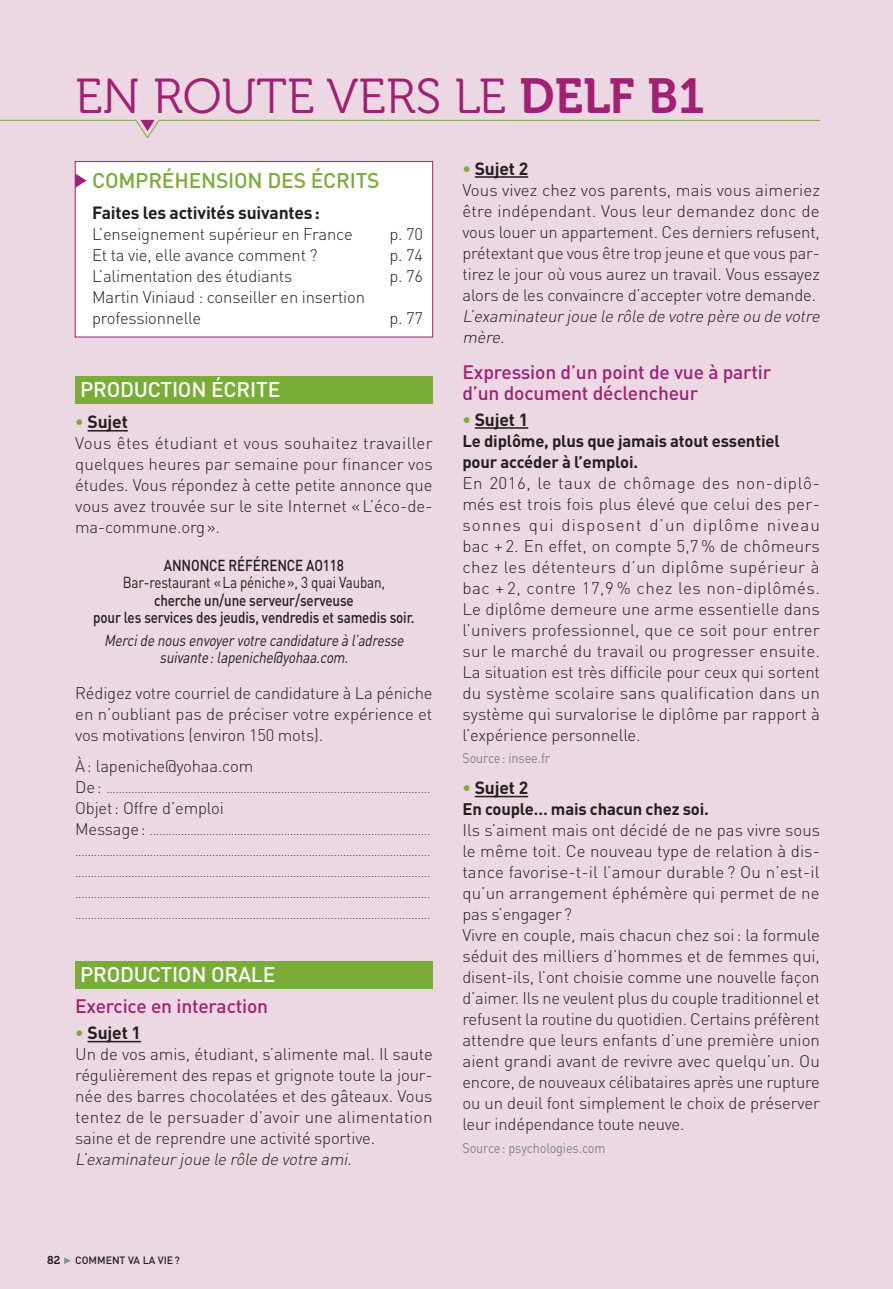
<style>
.page{position:relative;width:893px;height:1289px;background:#fff}
.page>*{position:absolute;margin:0;border:0;box-sizing:border-box;transform-origin:0 0}
.t1{font:49px "Museo 300";color:#a31f74}
.t2{font:500 21px "DIN";letter-spacing:-.01em;color:#fff}
.t3{font:500 21px "DIN";letter-spacing:-.01em;color:#79ad36}
.t4{font:500 19.25px/21px "DIN";letter-spacing:-.01em;color:#a31f74}
.t5{font:700 17.5px "DIN";letter-spacing:-.01em;color:#231f20}
.t6{font:300 16.62px/21px "DIN";letter-spacing:-.01em;color:#231f20;text-align:justify}
.t7{font:700 16.62px/21px "DIN";letter-spacing:-.01em;color:#231f20}
.t8{font:italic 300 16.62px/21px "DIN";color:#231f20}
.t9{font:500 15.75px/17.5px "DIN";letter-spacing:-.01em;color:#231f20;text-align:center;scale:.85 1}
.t10{font:italic 15.75px/17.5px "DIN";color:#231f20;text-align:center;scale:.85 1}
.t11{font:15.75px "DIN";letter-spacing:-.01em;color:#231f20;scale:.85 1}
.t12{font:14px "DIN";letter-spacing:-.01em;color:#808285;scale:.9 1}
.t13{font:300 12.25px/21px "DIN";color:#231f20;text-align:justify}
.t14{font:11.38px "Museo 700";color:#231f20}
.t15{font:500 10.5px "DIN";color:#231f20}
.s1{font-family:"Museo 700"}
.s2{color:#79ad36}
.s3{font-size:16.62px}
</style>
<div class="page">
<div style="left:0;top:0;width:892px;height:1288px;background:#ebd8e2"></div>
<hr style="left:87px;top:430px;width:41px;height:1px;background:#231f20">
<hr style="left:87px;top:1040px;width:54px;height:2px;background:#231f20">
<div style="left:75px;top:376px;width:357px;height:28px;background:#79ad36"></div>
<div style="left:75px;top:961px;width:357px;height:28px;background:#79ad36"></div>
<hr style="left:474px;top:176px;width:54px;height:2px;background:#231f20">
<hr style="left:474px;top:427px;width:54px;height:2px;background:#231f20">
<hr style="left:474px;top:795px;width:54px;height:2px;background:#231f20">
<svg style="left:0;top:119px;width:820px;height:20px"></svg>
<svg style="left:64px;top:1257px;width:7px;height:6px"></svg>
<div style="left:75px;top:161px;width:358px;height:176px;background:#fff;border:1px solid #a31f74"></div>
<svg style="left:75px;top:173px;width:12px;height:15px"></svg>
<h1 class="t1" style="left:75px;top:70px;width:630px">EN ROUTE VERS LE <span class="s1">DELF B1</span></h1>
<p class="t3" style="left:92px;top:167px;width:289px">COMPRÉHENSION DES ÉCRITS</p>
<p class="t5" style="left:92px;top:201px;width:229px">Faites les activités suivantes:</p>
<p class="t6" style="left:92px;top:223px;width:262px">L’enseignement supérieur en France</p>
<p class="t6" style="left:389px;top:223px;width:35px">p. 70</p>
<p class="t6" style="left:92px;top:244px;width:227px">Et ta vie, elle avance comment ?</p>
<p class="t6" style="left:389px;top:244px;width:35px">p. 74</p>
<p class="t6" style="left:92px;top:265px;width:202px">L’alimentation des étudiants</p>
<p class="t6" style="left:389px;top:265px;width:35px">p. 76</p>
<p class="t6" style="left:92px;top:286px;width:274px">Martin Viniaud : conseiller en insertion professionnelle</p>
<p class="t6" style="left:389px;top:307px;width:35px">p. 77</p>
<p class="t2" style="left:80px;top:376px;width:202px">PRODUCTION ÉCRITE</p>
<p class="t5" style="left:75px;top:410px;width:54px"><span class="s2">•</span> Sujet</p>
<p class="t6" style="left:75px;top:433px;width:359px">Vous êtes étudiant et vous souhaitez travailler quelques heures par semaine pour financer vos études. Vous répondez à cette petite annonce que vous avez trouvée sur le site Internet «L’éco-de&shy;ma-commune.org».</p>
<p class="t9" style="left:164px;top:556px;width:213px">ANNONCE RÉFÉRENCE AO118</p>
<p class="t11" style="left:123px;top:573px;width:310px">Bar-restaurant « La péniche », 3 quai Vauban,</p>
<p class="t9" style="left:93px;top:591px;width:379px">cherche un/une serveur/serveuse<br>pour les services des jeudis, vendredis et samedis soir.</p>
<p class="t10" style="left:104px;top:631px;width:358px">Merci de nous envoyer votre candidature à l’adresse suivante : lapeniche@yohaa.com.</p>
<p class="t6" style="left:75px;top:682px;width:359px">Rédigez votre courriel de candidature à La péniche en n’oubliant pas de préciser votre expérience et vos motivations (environ 150 mots).</p>
<p class="t6" style="left:75px;top:755px;width:179px">À: lapeniche@yohaa.com</p>
<p class="t13" style="left:75px;top:778px;width:356px"><span class="s3">De:</span> ........................................................................................................</p>
<p class="t6" style="left:75px;top:797px;width:150px">Objet: Offre d’emploi</p>
<p class="t13" style="left:75px;top:820px;width:356px"><span class="s3">Message:</span> .......................................................................................... .................................................................................................................. .................................................................................................................. .................................................................................................................. ..................................................................................................................</p>
<p class="t2" style="left:80px;top:961px;width:197px">PRODUCTION ORALE</p>
<p class="t4" style="left:75px;top:995px;width:194px">Exercice en interaction</p>
<p class="t5" style="left:75px;top:1021px;width:67px"><span class="s2">•</span> Sujet 1</p>
<p class="t6" style="left:75px;top:1043px;width:359px">Un de vos amis, étudiant, s’alimente mal. Il saute régulièrement des repas et grignote toute la jour&shy;née des barres chocolatées et des gâteaux. Vous tentez de le persuader d’avoir une alimentation saine et de reprendre une activité sportive.</p>
<p class="t8" style="left:75px;top:1148px;width:282px">L’examinateurjoue le rôle de votre ami.</p>
<p class="t5" style="left:462px;top:157px;width:67px"><span class="s2">•</span> Sujet 2</p>
<p class="t6" style="left:462px;top:179px;width:359px">Vous vivez chez vos parents, mais vous aimeriez être indépendant. Vous leur demandez donc de vous louer un appartement. Ces derniers refusent, prétextant que vous être trop jeune et que vous par&shy;tirez le jour où vous aurez un travail. Vous essayez alors de les convaincre d’accepter votre demande.</p>
<p class="t8" style="left:462px;top:305px;width:362px">L’examinateurjoue le rôle de votre père ou de votre mère.</p>
<p class="t4" style="left:462px;top:360px;width:310px">Expression d’un point de vue à partir d’un document déclencheur</p>
<p class="t5" style="left:462px;top:408px;width:67px"><span class="s2">•</span> Sujet 1</p>
<p class="t7" style="left:462px;top:429px;width:319px">Le diplôme, plus que jamais atout essentiel pour accéder à l’emploi.</p>
<p class="t6" style="left:462px;top:472px;width:359px">En 2016, le taux de chômage des non-diplô&shy;més est trois fois plus élevé que celui des per&shy;sonnes qui disposent d’un diplôme niveau bac + 2. En effet, on compte 5,7 % de chômeurs chez les détenteurs d’un diplôme supérieur à bac + 2, contre 17,9 % chez les non-diplômés.<br>Le diplôme demeure une arme essentielle dans l’univers professionnel, que ce soit pour entrer sur le marché du travail ou progresser ensuite.<br>La situation est très difficile pour ceux qui sortent du système scolaire sans qualification dans un système qui survalorise le diplôme par rapport à l’expérience personnelle.</p>
<p class="t12" style="left:462px;top:749px;width:99px">Source : insee.fr</p>
<p class="t5" style="left:462px;top:776px;width:67px"><span class="s2">•</span> Sujet 2</p>
<p class="t7" style="left:462px;top:798px;width:248px">En couple… mais chacun chez soi.</p>
<p class="t6" style="left:462px;top:819px;width:359px;text-align:left">Ils s’aiment mais ont décidé de ne pas vivre sous le même toit. Ce nouveau type de relation à dis&shy;tance favorise-t-il l’amour durable ? Ou n’est-il qu’un arrangement éphémère qui permet de ne pas s’engager?<br>Vivre en couple, mais chacun chez soi: la formule séduit des milliers d’hommes et de femmes qui, disent-ils, l’ont choisie comme une nouvelle façon d’aimer. Ils ne veulent plus du couple traditionnel et refusent la routine du quotidien. Certains préfèrent attendre que leurs enfants d’une première union aient grandi avant de revivre avec quelqu’un. Ou encore, de nouveaux célibataires après une rupture ou un deuil font simplement le choix de préserver leur indépendance toute neuve.</p>
<p class="t12" style="left:462px;top:1138px;width:160px">Source : psychologies.com</p>
<p class="t14" style="left:47px;top:1253px;width:15px">82</p>
<p class="t15" style="left:75px;top:1253px;width:106px">COMMENT VA LA VIE?</p>
</div>
